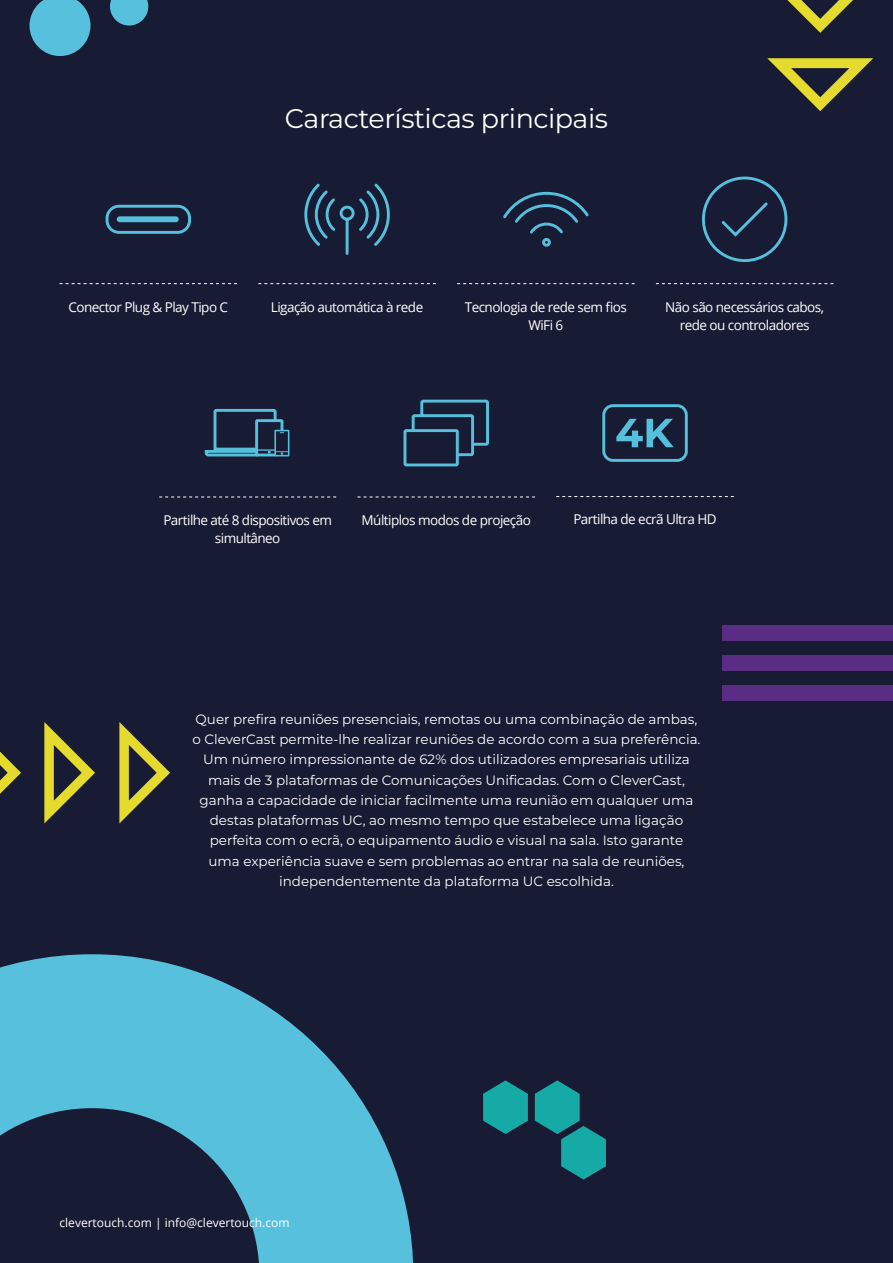
<style>
.page{position:relative;width:893px;height:1263px;background:#181b34}
.page>*{position:absolute;margin:0;border:0;box-sizing:border-box;transform-origin:0 0}
.t1{font:27px "Montserrat";letter-spacing:-.015em;color:#fff}
.t2{font:13.5px/20.2px "Montserrat";color:#fff;text-align:center}
.t3{font:13.5px/18px "Open Sans";letter-spacing:-.04em;color:#fff;text-align:center}
.t4{font:12px "Open Sans";color:#fff}
</style>
<div class="page">
<svg style="left:0;top:954px;width:413px;height:309px;fill:#57c1dd"></svg>
<svg style="left:0;top:1108px;width:259px;height:155px"></svg>
<svg style="left:258px;top:283px;width:178px;height:1px"></svg>
<svg style="left:457px;top:283px;width:178px;height:1px"></svg>
<svg style="left:159px;top:497px;width:177px;height:1px"></svg>
<svg style="left:357px;top:497px;width:178px;height:1px"></svg>
<svg style="left:556px;top:496px;width:178px;height:1px"></svg>
<svg style="left:656px;top:283px;width:177px;height:1px"></svg>
<svg style="left:60px;top:283px;width:177px;height:1px"></svg>
<svg style="left:30px;top:0;width:61px;height:56px"></svg>
<svg style="left:110px;top:0;width:38px;height:26px"></svg>
<svg style="left:119px;top:722px;width:51px;height:101px"></svg>
<svg style="left:44px;top:722px;width:51px;height:101px"></svg>
<svg style="left:0;top:752px;width:21px;height:42px"></svg>
<svg style="left:767px;top:58px;width:106px;height:53px"></svg>
<svg style="left:787px;top:0;width:66px;height:33px"></svg>
<div style="left:722px;top:625px;width:171px;height:15px;background:#5b2c83"></div>
<div style="left:722px;top:655px;width:171px;height:15px;background:#5b2c83"></div>
<div style="left:722px;top:686px;width:171px;height:15px;background:#5b2c83"></div>
<svg style="left:535px;top:1080px;width:71px;height:99px"></svg>
<svg style="left:483px;top:1080px;width:45px;height:54px"></svg>
<svg style="left:105px;top:204px;width:86px;height:30px"></svg>
<svg style="left:304px;top:183px;width:86px;height:72px"></svg>
<svg style="left:616px;top:419px;width:58px;height:28px"></svg>
<div style="left:602px;top:404px;width:86px;height:58px;border:3px solid #56c0dc;border-radius:9px"></div>
<svg style="left:503px;top:191px;width:86px;height:56px"></svg>
<svg style="left:702px;top:176px;width:86px;height:86px"></svg>
<svg style="left:204px;top:408px;width:85px;height:49px"></svg>
<svg style="left:403px;top:399px;width:86px;height:68px"></svg>
<h1 class="t1" style="left:285px;top:100px;width:325px">Características principais</h1>
<p class="t3" style="left:68px;top:297px;width:161px">Conector Plug &amp; Play Tipo C</p>
<p class="t3" style="left:271px;top:297px;width:154px">Ligação automática à rede</p>
<p class="t3" style="left:465px;top:297px;width:164px">Tecnologia de rede sem fios<br>WiFi 6</p>
<p class="t3" style="left:665px;top:297px;width:160px">Não são necessários cabos, rede ou controladores</p>
<p class="t3" style="left:163px;top:511px;width:170px">Partilhe até 8 dispositivos em simultâneo</p>
<p class="t3" style="left:362px;top:511px;width:171px">Múltiplos modos de projeção</p>
<p class="t3" style="left:573px;top:510px;width:145px">Partilha de ecrã Ultra HD</p>
<p class="t2" style="left:192px;top:708px;width:509px">Quer prefira reuniões presenciais, remotas ou uma combinação de ambas, o CleverCast permite-lhe realizar reuniões de acordo com a sua preferência.<br>Um número impressionante de 62% dos utilizadores empresariais utiliza mais de 3 plataformas de Comunicações Unificadas. Com o CleverCast, ganha a capacidade de iniciar facilmente uma reunião em qualquer uma destas plataformas UC, ao mesmo tempo que estabelece uma ligação perfeita com o ecrã, o equipamento áudio e visual na sala. Isto garante uma experiência suave e sem problemas ao entrar na sala de reuniões, independentemente da plataforma UC escolhida.</p>
<p class="t4" style="left:60px;top:1214px;width:232px">clevertouch.com | info@clevertouch.com</p>
</div>
